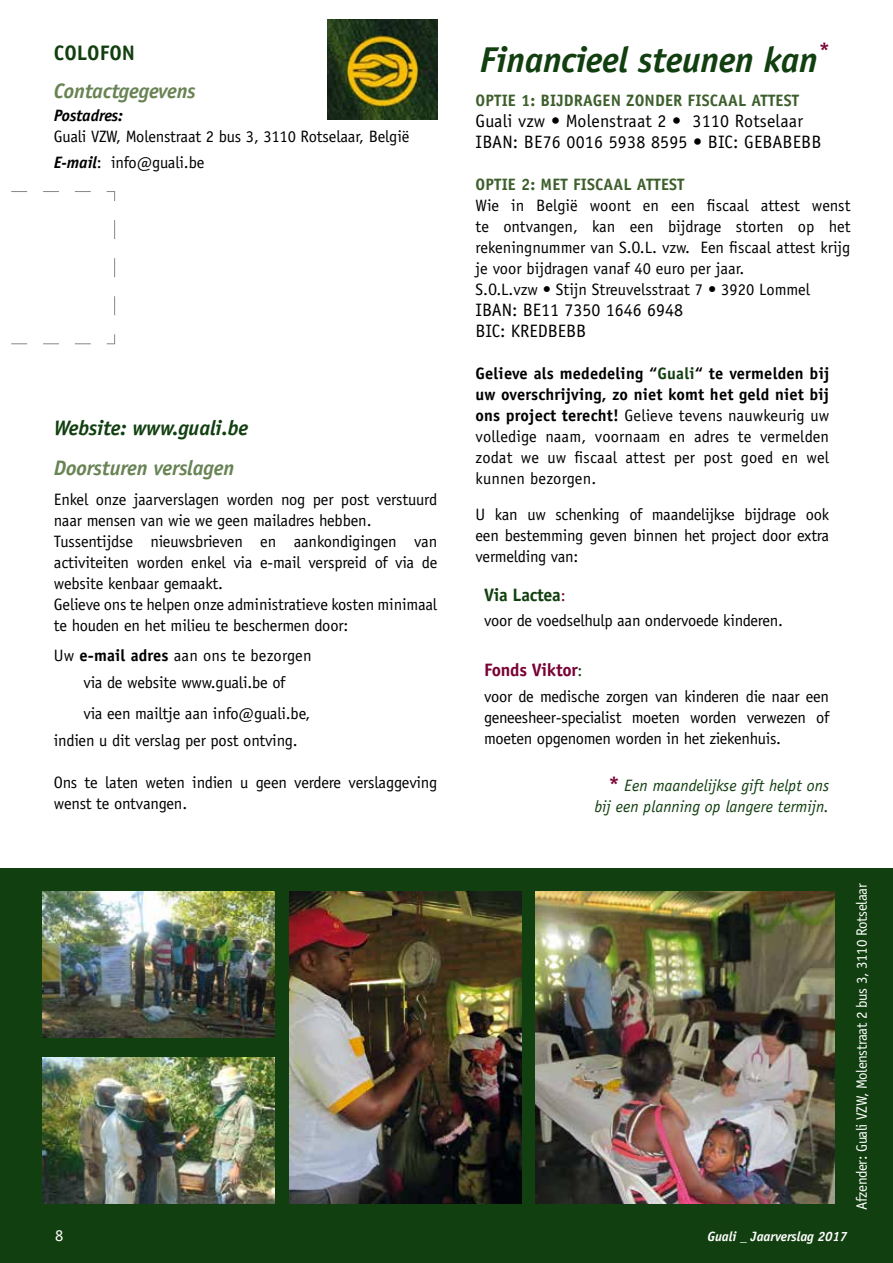
<style>
.page{position:relative;width:893px;height:1263px;background:#fff}
.page>*{position:absolute;margin:0;border:0;box-sizing:border-box;transform-origin:0 0}
.t1{font:italic 700 36px "Officina Sans";letter-spacing:-.01em;color:#113f0f}
.t2{font:italic 700 21px "Officina Sans";letter-spacing:-.01em;color:#688354}
.t3{font:italic 700 21px "Officina Sans";letter-spacing:-.01em;color:#113f0f}
.t4{font:700 21px "Officina Sans";color:#113f0f}
.t5{font:18px/21px "Officina Sans";letter-spacing:.01em;color:#000}
.t6{font:700 18px "Officina Sans";letter-spacing:-.015em;color:#790033}
.t7{font:700 18px "Officina Sans";letter-spacing:-.015em;color:#113f0f}
.t8{font:16.5px/21px "Officina Sans";letter-spacing:-.01em;color:#000}
.t9{font:italic 16.5px/21px "Officina Sans";color:#113f0f;text-align:right}
.t10{font:700 16.5px "Officina Sans";letter-spacing:.01em;color:#3d5f2c}
.t11{font:italic 700 16.5px "Officina Sans";letter-spacing:-.01em;color:#000}
.t12{font:16.5px "Officina Sans";color:#790033}
.t13{font:15px "Officina Sans";letter-spacing:-.025em;color:#fff}
.t14{font:italic 700 13.5px "Officina Sans";letter-spacing:-.01em;color:#fff}
.s1{font-weight:700;font-style:italic}
.s2{font-weight:700}
.s3{font-weight:700;color:#113f0f}
.s4{font-weight:400;font-size:16.5px;color:#790033}
.s5{font-weight:400;font-size:16.5px;color:#113f0f}
.s6{font-weight:700;font-size:21px;color:#790033}
.s7{color:#fff}
</style>
<div class="page">
<div style="left:0;top:868px;width:893px;height:395px;background:#113f0f"></div>
<img style="left:327px;top:19px;width:110px;height:100px">
<img style="left:289px;top:892px;width:233px;height:311px">
<img style="left:536px;top:892px;width:299px;height:311px">
<img style="left:43px;top:892px;width:232px;height:145px">
<img style="left:43px;top:1058px;width:232px;height:145px">
<svg style="left:11px;top:191px;width:104px;height:154px"></svg>
<p class="t4" style="left:54px;top:40px;width:83px">COLOFON</p>
<p class="t2" style="left:54px;top:78px;width:143px">Contactgegevens</p>
<p class="t11" style="left:54px;top:106px;width:71px">Postadres:</p>
<p class="t8" style="left:54px;top:124px;width:357px;line-height:25.2px">Guali VZW, Molenstraat 2 bus 3, 3110 Rotselaar, België<br><span class="s1">E-mail</span>: info@guali.be</p>
<p class="t3" style="left:54px;top:415px;width:196px">Website: www.guali.be</p>
<p class="t2" style="left:54px;top:455px;width:182px">Doorsturen verslagen</p>
<p class="t8" style="left:54px;top:489px;width:385px">Enkel onze jaarverslagen worden nog per post verstuurd naar mensen van wie we geen mailadres hebben.<br>Tussentijdse nieuwsbrieven en aankondigingen van activiteiten worden enkel via e-mail verspreid of via de website kenbaar gemaakt.<br>Gelieve ons te helpen onze administratieve kosten minimaal te houden en het milieu te beschermen door:</p>
<p class="t8" style="left:54px;top:642px;width:259px;line-height:27px;text-align:center">Uw <span class="s2">e-mail adres</span> aan ons te bezorgen via de website www.guali.be of</p>
<p class="t8" style="left:54px;top:700px;width:258px;line-height:27px;text-indent:30px">via een mailtje aan info@guali.be, indien u dit verslag per post ontving.</p>
<p class="t8" style="left:54px;top:772px;width:385px">Ons te laten weten indien u geen verdere verslaggeving wenst te ontvangen.</p>
<h1 class="t1" style="left:480px;top:38px;width:351px">Financieel steunen kan<sup>*</sup></h1>
<p class="t10" style="left:476px;top:90px;width:325px">OPTIE 1: BIJDRAGEN ZONDER FISCAAL ATTEST</p>
<p class="t5" style="left:476px;top:110px;width:347px">Guali vzw • Molenstraat 2 • 3110 Rotselaar<br>IBAN: BE76 0016 5938 8595 • BIC: GEBABEBB</p>
<p class="t10" style="left:476px;top:174px;width:210px">OPTIE 2: MET FISCAAL ATTEST</p>
<p class="t8" style="left:476px;top:195px;width:376px">Wie in België woont en een fiscaal attest wenst te ontvangen, kan een bijdrage storten op het rekeningnummer van S.O.L. vzw. Een fiscaal attest krijg je voor bijdragen vanaf 40 euro per jaar.<br>S.O.L.vzw • Stijn Streuvelsstraat 7 • 3920 Lommel</p>
<p class="t5" style="left:476px;top:299px;width:209px">IBAN: BE11 7350 1646 6948<br>BIC: KREDBEBB</p>
<p class="t8" style="left:476px;top:363px;width:355px;text-align:justify"><span class="s2">Gelieve als mededeling “</span><span class="s3">Guali</span><span class="s2">“ te vermelden bij uw overschrijving, zo niet komt het geld niet bij ons project terecht!</span> Gelieve tevens nauwkeurig uw volledige naam, voornaam en adres te vermelden zodat we uw fiscaal attest per post goed en wel kunnen bezorgen.</p>
<p class="t8" style="left:476px;top:504px;width:355px;text-align:justify">U kan uw schenking of maandelijkse bijdrage ook een bestemming geven binnen het project door extra vermelding van:</p>
<p class="t7" style="left:484px;top:583px;width:83px">Via Lactea<span class="s4">:</span></p>
<p class="t8" style="left:484px;top:610px;width:300px">voor de voedselhulp aan ondervoede kinderen.</p>
<p class="t6" style="left:484px;top:659px;width:100px">Fonds Viktor<span class="s5">:</span></p>
<p class="t8" style="left:484px;top:685px;width:347px;text-align:justify">voor de medische zorgen van kinderen die naar een geneesheer-specialist moeten worden verwezen of moeten opgenomen worden in het ziekenhuis.</p>
<p class="t9" style="left:594px;top:775px;width:236px"><span class="s6">*</span> Een maandelijkse gift helpt ons bij een planning op langere termijn.</p>
<p class="t13" style="left:853px;top:1210px;width:328px;rotate:-90deg">Afzender: Guali VZW, Molenstraat 2 bus 3, 3110 Rotselaar</p>
<p class="t12" style="left:43px;top:1222px;width:23px">8 <span class="s7">8</span></p>
<p class="t14" style="left:707px;top:1228px;width:141px">Guali _ Jaarverslag 2017</p>
</div>
